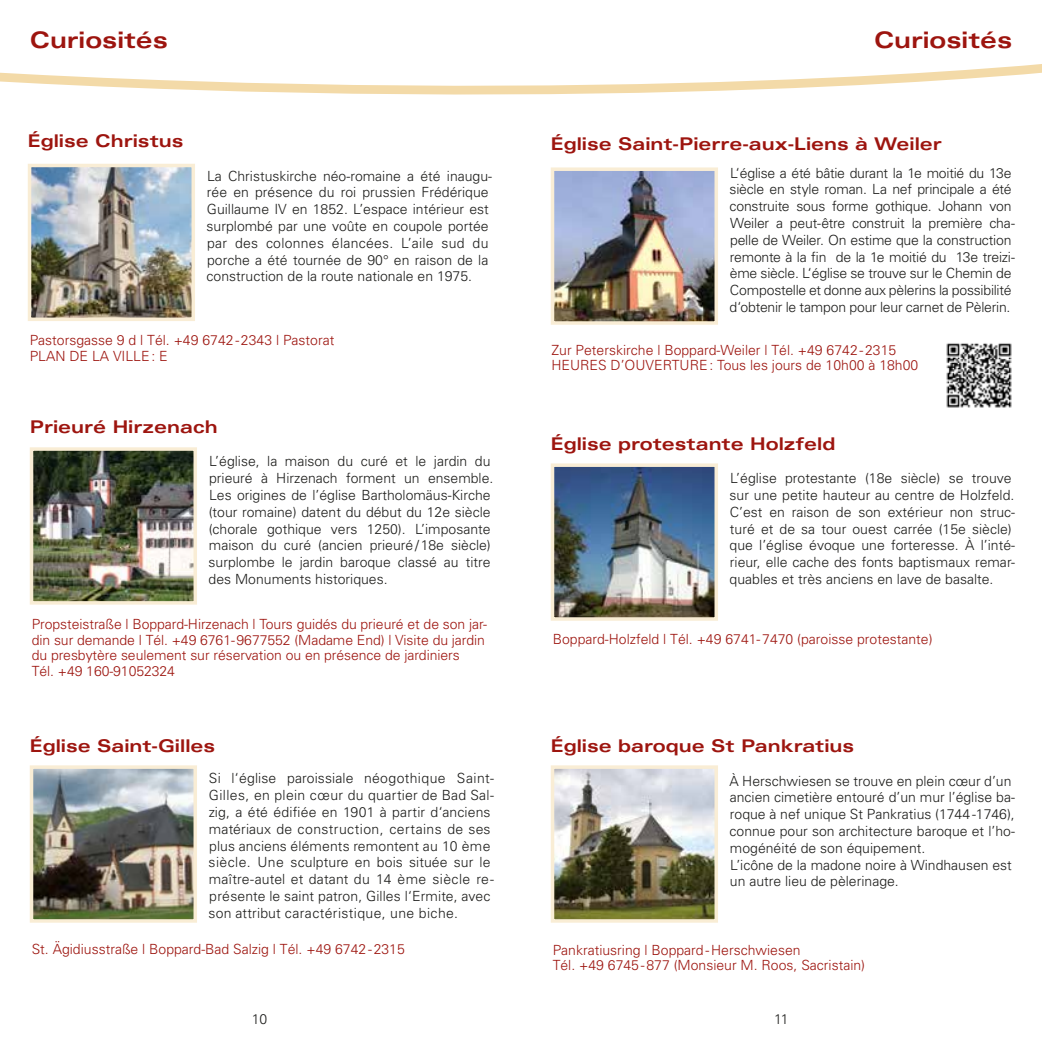
<style>
.page{position:relative;width:1042px;height:1042px;background:#fff}
.page>*{position:absolute;margin:0;border:0;box-sizing:border-box;transform-origin:0 0}
.t1{font:700 expanded 22.75px "Univers";color:#9d150f}
.t2{font:700 expanded 17.5px "Univers";color:#9d150f}
.t3{font:300 14px/16.8px "Univers";color:#1d1d1b}
.t4{font:300 14px/15.8px "Univers";color:#9d150f}
</style>
<div class="page">
<svg style="left:0;top:64px;width:1042px;height:31px"></svg>
<img style="left:556px;top:172px;width:157px;height:148px">
<div style="left:551px;top:167px;width:167px;height:158px;border:4px solid #f9edd5"></div>
<img style="left:556px;top:468px;width:157px;height:148px">
<div style="left:551px;top:463px;width:167px;height:158px;border:4px solid #f9edd5"></div>
<img style="left:35px;top:452px;width:157px;height:147px">
<div style="left:30px;top:447px;width:167px;height:157px;border:4px solid #f9edd5"></div>
<img style="left:556px;top:770px;width:157px;height:147px">
<div style="left:551px;top:765px;width:167px;height:157px;border:4px solid #f9edd5"></div>
<img style="left:35px;top:770px;width:157px;height:147px">
<div style="left:30px;top:765px;width:167px;height:157px;border:4px solid #f9edd5"></div>
<img style="left:946px;top:343px;width:65px;height:64px">
<img style="left:33px;top:169px;width:157px;height:147px">
<div style="left:28px;top:164px;width:167px;height:157px;border:4px solid #f9edd5"></div>
<h1 class="t1" style="left:30px;top:27px;width:140px">Curiosités</h1>
<p class="t2" style="left:28px;top:131px;width:157px">Église Christus</p>
<p class="t3" style="left:207px;top:167px;width:287px">La Christuskirche néo-romaine a été inaugu&shy;rée en présence du roi prussien Frédérique Guillaume IV en 1852. L’espace intérieur est surplombé par une voûte en coupole portée par des colonnes élancées. L’aile sud du porche a été tournée de 90° en raison de la construction de la route nationale en 1975.</p>
<p class="t4" style="left:30px;top:331px;width:306px">Pastorsgasse 9 d | Tél. +49 6742-2343 | Pastorat<br>PLAN DE LA VILLE: E</p>
<p class="t2" style="left:30px;top:416px;width:189px">Prieuré Hirzenach</p>
<p class="t3" style="left:209px;top:452px;width:286px">L’église, la maison du curé et le jardin du prieuré à Hirzenach forment un ensemble.<br>Les origines de l’église Bartholomäus-Kirche (tour romaine) datent du début du 12e siècle (chorale gothique vers 1250). L’imposante maison du curé (ancien prieuré/18e siècle) surplombe le jardin baroque classé au titre des Monuments historiques.</p>
<p class="t4" style="left:32px;top:615px;width:457px">Propsteistraße | Boppard-Hirzenach | Tours guidés du prieuré et de son jar&shy;din sur demande | Tél. +49 6761-9677552 (Madame End) | Visite du jardin du presbytère seulement sur réservation ou en présence de jardiniers<br>Tél. +49 160-91052324</p>
<p class="t2" style="left:30px;top:735px;width:187px">Église Saint-Gilles</p>
<p class="t3" style="left:209px;top:769px;width:287px">Si l‘église paroissiale néogothique Saint-Gilles, en plein cœur du quartier de Bad Sal&shy;zig, a été édifiée en 1901 à partir d‘anciens matériaux de construction, certains de ses plus anciens éléments remontent au 10 ème siècle. Une sculpture en bois située sur le maître-autel et datant du 14 ème siècle re&shy;présente le saint patron, Gilles l‘Ermite, avec son attribut caractéristique, une biche.</p>
<p class="t4" style="left:32px;top:941px;width:374px">St. Ägidiusstraße | Boppard-Bad Salzig | Tél. +49 6742-2315</p>
<h1 class="t1" style="left:874px;top:27px;width:140px">Curiosités</h1>
<p class="t2" style="left:551px;top:134px;width:393px">Église Saint-Pierre-aux-Liens à Weiler</p>
<p class="t3" style="left:729px;top:164px;width:287px">L‘église a été bâtie durant la 1e moitié du 13e siècle en style roman. La nef principale a été construite sous forme gothique. Johann von Weiler a peut-être construit la première cha&shy;pelle de Weiler. On estime que la construction remonte à la fin de la 1e moitié du 13e treizi&shy;ème siècle. L‘église se trouve sur le Chemin de Compostelle et donne aux pèlerins la possibilité d‘obtenir le tampon pour leur carnet de Pèlerin.</p>
<p class="t4" style="left:551px;top:341px;width:368px">Zur Peterskirche | Boppard-Weiler | Tél. +49 6742-2315<br>HEURES D’OUVERTURE: Tous les jours de 10h00 à 18h00</p>
<p class="t2" style="left:551px;top:433px;width:286px">Église protestante Holzfeld</p>
<p class="t3" style="left:729px;top:469px;width:287px">L’église protestante (18e siècle) se trouve sur une petite hauteur au centre de Holzfeld.<br>C’est en raison de son extérieur non struc&shy;turé et de sa tour ouest carrée (15e siècle) que l’église évoque une forteresse. À l’inté&shy;rieur, elle cache des fonts baptismaux remar&shy;quables et très anciens en lave de basalte.</p>
<p class="t4" style="left:553px;top:631px;width:381px">Boppard-Holzfeld | Tél. +49 6741-7470 (paroisse protestante)</p>
<p class="t2" style="left:551px;top:736px;width:305px">Église baroque St Pankratius</p>
<p class="t3" style="left:729px;top:772px;width:287px">À Herschwiesen se trouve en plein cœur d’un ancien cimetière entouré d’un mur l’église ba&shy;roque à nef unique St Pankratius (1744-1746), connue pour son architecture baroque et l’ho&shy;mogénéité de son équipement.<br>L’icône de la madone noire à Windhausen est un autre lieu de pèlerinage.</p>
<p class="t4" style="left:553px;top:941px;width:314px">Pankratiusring | Boppard-Herschwiesen<br>Tél. +49 6745-877 (Monsieur M. Roos, Sacristain)</p>
<p class="t3" style="left:252px;top:1010px;width:17px">10</p>
<p class="t3" style="left:774px;top:1010px;width:16px">11</p>
</div>
